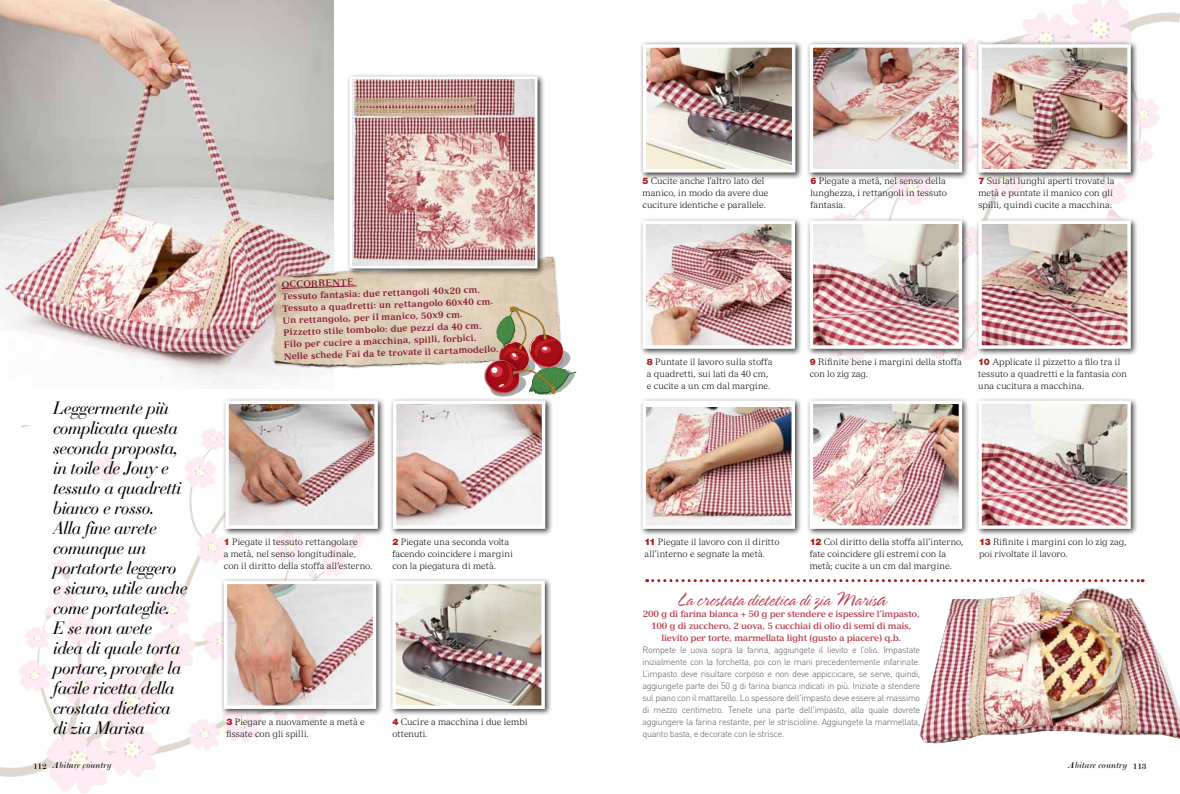
<style>
.page{position:relative;width:1180px;height:794px;background:#fff}
.page>*{position:absolute;margin:0;border:0;box-sizing:border-box;transform-origin:0 0}
.t1{font:300 20px "Spring LP Std";letter-spacing:-.01em;color:#ba4450}
.t2{font:italic 17px/20px "BA39";color:#000}
.t3{font:300 9px/12px "Versailles LT Std";letter-spacing:.01em;color:#000}
.t4{font:300 9px/12px "DIN";letter-spacing:-.035em;color:#565656;text-align:justify}
.t5{font:700 9px/12px "Versailles LT Std";color:#841634}
.t6{font:700 9px/12px "Versailles LT Std";letter-spacing:-.035em;color:#ba4450;text-align:center}
.t7{font:italic 9px "Scotch Roman MT Std";color:#000}
.s1{font-family:"Helvetica Neue LT";font-weight:900;color:#a51c1a}
.s2{font-size:25px}
.s3{font-style:normal}
</style>
<div class="page">
<img style="left:832px;top:0;width:347px;height:360px">
<img style="left:0;top:425px;width:365px;height:368px">
<img style="left:0;top:0;width:333px;height:385px">
<div style="left:639px;top:41px;width:163px;height:139px;background:#000;opacity:.75"></div>
<img style="left:646px;top:48px;width:145px;height:120px">
<div style="left:642px;top:44px;width:153px;height:128px;border:3px solid #fff"></div>
<div style="left:806px;top:41px;width:163px;height:139px;background:#000;opacity:.75"></div>
<img style="left:813px;top:48px;width:145px;height:120px">
<div style="left:809px;top:44px;width:153px;height:128px;border:3px solid #fff"></div>
<div style="left:974px;top:41px;width:164px;height:139px;background:#000;opacity:.75"></div>
<img style="left:982px;top:48px;width:144px;height:120px">
<div style="left:978px;top:44px;width:152px;height:128px;border:3px solid #fff"></div>
<div style="left:639px;top:217px;width:163px;height:139px;background:#000;opacity:.75"></div>
<img style="left:646px;top:224px;width:144px;height:121px">
<div style="left:642px;top:220px;width:152px;height:129px;border:3px solid #fff"></div>
<div style="left:806px;top:217px;width:163px;height:139px;background:#000;opacity:.75"></div>
<img style="left:813px;top:224px;width:145px;height:121px">
<div style="left:809px;top:220px;width:153px;height:129px;border:3px solid #fff"></div>
<div style="left:974px;top:217px;width:164px;height:139px;background:#000;opacity:.75"></div>
<img style="left:982px;top:224px;width:144px;height:121px">
<div style="left:978px;top:220px;width:152px;height:129px;border:3px solid #fff"></div>
<div style="left:639px;top:397px;width:163px;height:139px;background:#000;opacity:.75"></div>
<div style="left:644px;top:402px;width:149px;height:125px;background:#fff"></div>
<img style="left:646px;top:407px;width:144px;height:118px">
<div style="left:642px;top:400px;width:152px;height:129px;border:3px solid #fff"></div>
<div style="left:806px;top:397px;width:163px;height:139px;background:#000;opacity:.75"></div>
<img style="left:813px;top:404px;width:145px;height:121px">
<div style="left:809px;top:400px;width:153px;height:129px;border:3px solid #fff"></div>
<div style="left:974px;top:397px;width:164px;height:139px;background:#000;opacity:.75"></div>
<img style="left:982px;top:404px;width:144px;height:121px">
<div style="left:978px;top:400px;width:152px;height:129px;border:3px solid #fff"></div>
<img style="left:263px;top:250px;width:296px;height:132px">
<svg style="left:281px;top:285px;width:76px;height:4px"></svg>
<div style="left:346px;top:73px;width:199px;height:203px;background:#000;opacity:.75"></div>
<img style="left:353px;top:80px;width:180px;height:184px">
<div style="left:349px;top:76px;width:188px;height:192px;border:3px solid #fff"></div>
<div style="left:222px;top:397px;width:163px;height:139px;background:#000;opacity:.75"></div>
<img style="left:229px;top:404px;width:145px;height:121px">
<div style="left:225px;top:400px;width:153px;height:129px;border:3px solid #fff"></div>
<div style="left:389px;top:397px;width:164px;height:139px;background:#000;opacity:.75"></div>
<img style="left:397px;top:404px;width:144px;height:121px">
<div style="left:393px;top:400px;width:152px;height:129px;border:3px solid #fff"></div>
<div style="left:220px;top:577px;width:164px;height:139px;background:#000;opacity:.75"></div>
<img style="left:228px;top:584px;width:144px;height:121px">
<div style="left:224px;top:580px;width:152px;height:129px;border:3px solid #fff"></div>
<img style="left:919px;top:586px;width:260px;height:157px">
<svg style="left:483px;top:306px;width:93px;height:92px"></svg>
<div style="left:389px;top:577px;width:163px;height:139px;background:#000;opacity:.75"></div>
<img style="left:396px;top:584px;width:145px;height:121px">
<div style="left:392px;top:580px;width:153px;height:129px;border:3px solid #fff"></div>
<svg style="left:646px;top:579px;width:496px;height:3px"></svg>
<p class="t2" style="left:52px;top:398px;width:135px">Leggermente più complicata questa seconda proposta, in toile de Jouy e tessuto a quadretti bianco e rosso.<br>Alla fine avrete comunque un portatorte leggero e sicuro, utile anche come portateglie.<br>E se non avete<br>idea di quale torta portare, provate la facile ricetta della crostata dietetica di zia Marisa</p>
<p class="t5" style="left:281px;top:278px;width:216px;rotate:-2deg">OCCORRENTE<br>Tessuto fantasia: due rettangoli 40x20 cm.<br>Tessuto a quadretti: un rettangolo 60x40 cm.<br>Un rettangolo, per il manico, 50x9 cm.<br>Pizzetto stile tombolo: due pezzi da 40 cm.<br>Filo per cucire a macchina, spilli, forbici.<br>Nelle schede Fai da te trovate il cartamodello.</p>
<p class="t3" style="left:224px;top:535px;width:150px"><span class="s1">1</span> Piegate il tessuto rettangolare<br>a metà, nel senso longitudinale, con il diritto della stoffa all’esterno.</p>
<p class="t3" style="left:392px;top:535px;width:122px"><span class="s1">2</span> Piegate una seconda volta facendo coincidere i margini con la piegatura di metà.</p>
<p class="t3" style="left:226px;top:715px;width:140px"><span class="s1">3</span> Piegare a nuovamente a metà e fissate con gli spilli.</p>
<p class="t3" style="left:392px;top:715px;width:137px"><span class="s1">4</span> Cucire a macchina i due lembi ottenuti.</p>
<p class="t3" style="left:642px;top:175px;width:127px"><span class="s1">5</span> Cucite anche l'altro lato del manico, in modo da avere due cuciture identiche e parallele.</p>
<p class="t3" style="left:810px;top:175px;width:138px"><span class="s1">6</span> Piegate a metà, nel senso della lunghezza, i rettangoli in tessuto fantasia.</p>
<p class="t3" style="left:978px;top:175px;width:137px"><span class="s1">7</span> Sui lati lunghi aperti trovate la metà e puntate il manico con gli spilli, quindi cucite a macchina.</p>
<p class="t3" style="left:646px;top:355px;width:127px"><span class="s1">8</span> Puntate il lavoro sulla stoffa a quadretti, sui lati da 40 cm, e cucite a un cm dal margine.</p>
<p class="t3" style="left:809px;top:355px;width:154px"><span class="s1">9</span> Rifinite bene i margini della stoffa con lo zig zag.</p>
<p class="t3" style="left:978px;top:355px;width:150px"><span class="s1">10</span> Applicate il pizzetto a filo tra il tessuto a quadretti e la fantasia con una cucitura a macchina.</p>
<p class="t3" style="left:644px;top:535px;width:137px"><span class="s1">11</span> Piegate il lavoro con il diritto all’interno e segnate la metà.</p>
<p class="t3" style="left:809px;top:535px;width:155px"><span class="s1">12</span> Col diritto della stoffa all’interno, fate coincidere gli estremi con la metà; cucite a un cm dal margine.</p>
<p class="t3" style="left:978px;top:535px;width:149px"><span class="s1">13</span> Rifinite i margini con lo zig zag, poi rivoltate il lavoro.</p>
<h1 class="t1" style="left:676px;top:589px;width:211px">La crostata dietetica di zia Maris<span class="s2">a</span></h1>
<p class="t6" style="left:643px;top:607px;width:278px">200 g di farina bianca + 50 g per stendere e ispessire l’impasto,<br>100 g di zucchero, 2 uova, 5 cucchiai di olio di semi di mais, lievito per torte, marmellata light (gusto a piacere) q.b.</p>
<p class="t4" style="left:642px;top:643px;width:279px">Rompete le uova sopra la farina, aggiungete il lievito e l’olio. Impastate inizialmente con la forchetta, poi con le mani precedentemente infarinate.<br>L’impasto deve risultare corposo e non deve appiccicare, se serve, quindi, aggiungete parte dei 50 g di farina bianca indicati in più. Iniziate a stendere sul piano con il mattarello. Lo spessore dell'impasto deve essere al massimo di mezzo centimetro. Tenete una parte dell'impasto, alla quale dovrete aggiungere la farina restante, per le striscioline. Aggiungete la marmellata, quanto basta, e decorate con le strisce.</p>
<p class="t7" style="left:33px;top:760px;width:80px"><span class="s3">112</span> Abitare country</p>
<p class="t7" style="left:1067px;top:760px;width:80px">Abitare country <span class="s3">113</span></p>
</div>
